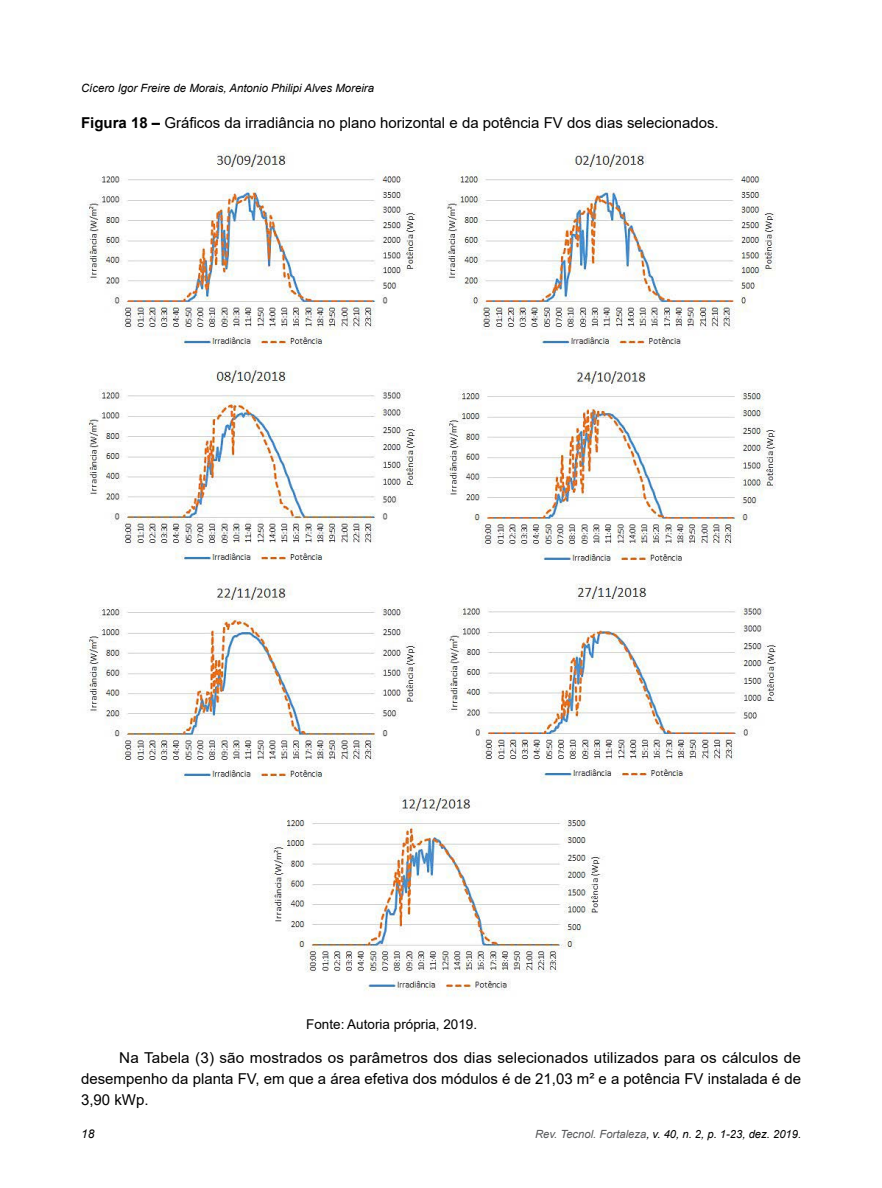
<style>
.page{position:relative;width:882px;height:1188px;background:#fff}
.page>*{position:absolute;margin:0;border:0;box-sizing:border-box;transform-origin:0 0}
.TEXTO{font:15px/21px "Arial";color:#000;text-align:justify}
.Figura{font:15px "Arial";color:#000}
.legenda{font:13.5px "Arial";color:#000}
.t1{font:italic 12px "Arial";color:#000}
.t2{font:italic 11.4px "Arial";color:#000}
.t3{font:italic 11.25px "Arial";color:#000}
.s1{font-weight:700}
.s2{color:#58595b}
</style>
<div class="page">
<img style="left:81px;top:148px;width:695px;height:848px">
<p class="t2" style="left:81px;top:81px;width:295px">Cícero Igor Freire de Morais, Antonio Philipi Alves Moreira</p>
<p class="Figura" style="left:81px;top:112px;width:639px"><span class="s1">Figura 18 –</span> Gráficos da irradiância no plano horizontal e da potência FV dos dias selecionados.</p>
<p class="legenda" style="left:306px;top:1015px;width:172px">Fonte: Autoria própria, 2019.</p>
<p class="TEXTO" style="left:81px;top:1047px;width:722px;text-indent:38px">Na Tabela (3) são mostrados os parâmetros dos dias selecionados utilizados para os cálculos de desempenho da planta FV, em que a área efetiva dos módulos é de 21,03 m² e a potência FV instalada é de 3,90 kWp.</p>
<p class="t1" style="left:81px;top:1126px;width:15px">18</p>
<p class="t3" style="left:535px;top:1127px;width:268px"><span class="s2">Rev. Tecnol. Fortaleza</span>, v. 40, n. 2, p. 1-23, dez. 2019.</p>
</div>
